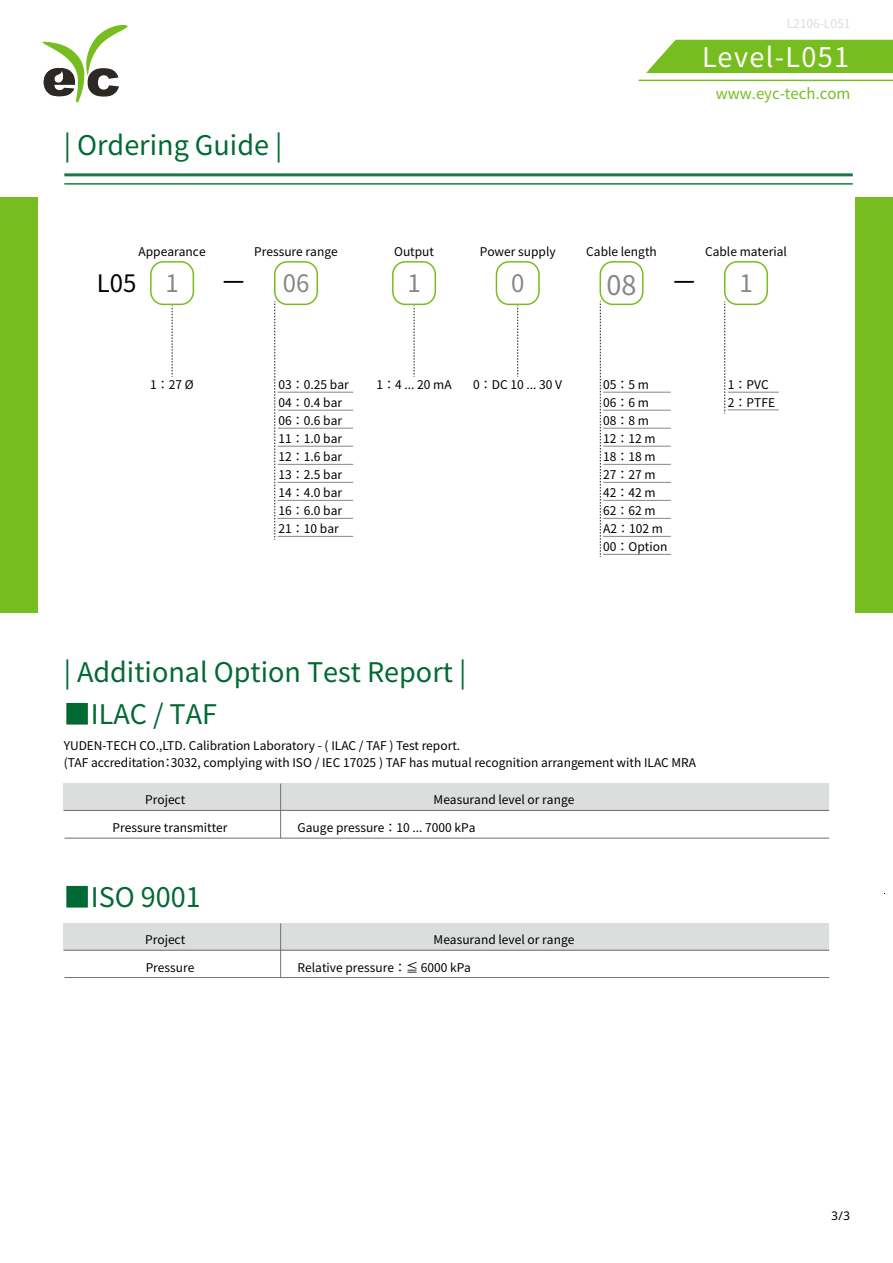
<style>
.page{position:relative;width:893px;height:1263px;background:#fff}
.page>*{position:absolute;margin:0;border:0;box-sizing:border-box;transform-origin:0 0}
.t1{font:27px "Noto Sans CJ Ktc";color:#006934}
.t2{font:27px "Noto Sans CJ Ktc";letter-spacing:.05em;color:#fff}
.t3{font:27px "Noto Sans CJ Ktc";color:#030000}
.t4{font:27px "Noto Sans CJ Ktc";color:#878787}
.t5{font:24px "Noto Sans CJ Ktc";color:#878787}
.t6{font:24px "Noto Sans CJ Ktc";color:#030000}
.t7{font:15px "Noto Sans CJ Ktc";color:#78bd1f}
.t8{font:12px/18px "Noto Sans CJ Ktc";color:#000}
.t9{font:12px "Noto Sans CJ Ktc";color:#ddd}
.t10{font:12px "Microsoft Jheng Hei";color:#000}
</style>
<div class="page">
<svg style="left:42px;top:24px;width:86px;height:79px"></svg>
<div style="left:0;top:198px;width:38px;height:415px;background:#78bd1f"></div>
<div style="left:855px;top:198px;width:38px;height:415px;background:#78bd1f"></div>
<hr style="left:64px;top:183px;width:789px;height:2px;background:#006934">
<hr style="left:64px;top:173px;width:789px;height:3px;background:#006934">
<hr style="left:278px;top:392px;width:75px;height:1px;background:#878787">
<hr style="left:278px;top:410px;width:75px;height:1px;background:#878787">
<hr style="left:278px;top:428px;width:75px;height:1px;background:#878787">
<hr style="left:278px;top:446px;width:75px;height:1px;background:#878787">
<hr style="left:278px;top:464px;width:75px;height:1px;background:#878787">
<hr style="left:278px;top:482px;width:75px;height:1px;background:#878787">
<hr style="left:278px;top:500px;width:75px;height:1px;background:#878787">
<hr style="left:278px;top:518px;width:75px;height:1px;background:#878787">
<hr style="left:278px;top:536px;width:75px;height:1px;background:#878787">
<hr style="left:603px;top:392px;width:68px;height:1px;background:#878787">
<hr style="left:603px;top:410px;width:68px;height:1px;background:#878787">
<hr style="left:603px;top:428px;width:68px;height:1px;background:#878787">
<hr style="left:603px;top:446px;width:68px;height:1px;background:#878787">
<hr style="left:603px;top:464px;width:68px;height:1px;background:#878787">
<hr style="left:603px;top:482px;width:68px;height:1px;background:#878787">
<hr style="left:603px;top:500px;width:68px;height:1px;background:#878787">
<hr style="left:603px;top:518px;width:68px;height:1px;background:#878787">
<hr style="left:603px;top:536px;width:68px;height:1px;background:#878787">
<hr style="left:603px;top:554px;width:68px;height:1px;background:#878787">
<div style="left:274px;top:261px;width:44px;height:44px;border:2px solid #78bd1f;border-radius:13px"></div>
<svg style="left:274px;top:301px;width:1px;height:239px"></svg>
<div style="left:150px;top:261px;width:44px;height:44px;border:2px solid #78bd1f;border-radius:13px"></div>
<svg style="left:172px;top:306px;width:1px;height:71px"></svg>
<div style="left:392px;top:261px;width:44px;height:44px;border:2px solid #78bd1f;border-radius:13px"></div>
<svg style="left:414px;top:306px;width:1px;height:71px"></svg>
<div style="left:496px;top:261px;width:44px;height:44px;border:2px solid #78bd1f;border-radius:13px"></div>
<svg style="left:517px;top:306px;width:1px;height:71px"></svg>
<div style="left:600px;top:261px;width:44px;height:44px;border:2px solid #78bd1f;border-radius:13px"></div>
<svg style="left:600px;top:301px;width:1px;height:256px"></svg>
<hr style="left:728px;top:392px;width:51px;height:1px;background:#878787">
<hr style="left:728px;top:409px;width:51px;height:1px;background:#878787">
<div style="left:724px;top:261px;width:44px;height:44px;border:2px solid #78bd1f;border-radius:13px"></div>
<svg style="left:724px;top:301px;width:1px;height:113px"></svg>
<div style="left:64px;top:783px;width:765px;height:27px;background:#dcdddd"></div>
<hr style="left:64px;top:810px;width:765px;height:1px;background:#717070">
<hr style="left:65px;top:838px;width:764px;height:1px;background:#717070">
<hr style="left:280px;top:784px;width:1px;height:54px;background:#717070">
<div style="left:64px;top:923px;width:765px;height:27px;background:#dcdddd"></div>
<hr style="left:64px;top:950px;width:765px;height:1px;background:#717070">
<hr style="left:65px;top:977px;width:764px;height:1px;background:#717070">
<hr style="left:280px;top:923px;width:1px;height:54px;background:#717070">
<div style="left:646px;top:40px;width:247px;height:33px;background:#78bd1f"></div>
<hr style="left:638px;top:80px;width:255px;height:1px;background:#78bd1f">
<h1 class="t1" style="left:64px;top:129px;width:220px">| Ordering Guide |</h1>
<p class="t9" style="left:787px;top:17px;width:65px">L2106-L051</p>
<h1 class="t2" style="left:702px;top:41px;width:149px">Level-L051</h1>
<p class="t7" style="left:716px;top:85px;width:136px">www.eyc-tech.com</p>
<p class="t8" style="left:480px;top:243px;width:77px">Power supply</p>
<h2 class="t5" style="left:511px;top:270px;width:15px">0</h2>
<p class="t8" style="left:586px;top:243px;width:72px">Cable length</p>
<p class="t8" style="left:394px;top:243px;width:41px">Output</p>
<h2 class="t5" style="left:407px;top:270px;width:15px">1</h2>
<p class="t8" style="left:139px;top:243px;width:69px">Appearance</p>
<h2 class="t5" style="left:165px;top:270px;width:15px">1</h2>
<p class="t8" style="left:254px;top:243px;width:85px">Pressure range</p>
<h2 class="t5" style="left:283px;top:270px;width:28px">06</h2>
<h2 class="t6" style="left:97px;top:270px;width:41px">L05</h2>
<h1 class="t3" style="left:220px;top:267px;width:28px">－</h1>
<h1 class="t3" style="left:671px;top:267px;width:28px">－</h1>
<h1 class="t4" style="left:607px;top:270px;width:31px">08</h1>
<p class="t8" style="left:705px;top:243px;width:83px">Cable material</p>
<h2 class="t5" style="left:739px;top:270px;width:15px">1</h2>
<p class="t8" style="left:150px;top:375px;width:45px">1：27 Ø</p>
<p class="t8" style="left:279px;top:375px;width:72px">03：0.25 bar<br>04：0.4 bar<br>06：0.6 bar<br>11：1.0 bar<br>12：1.6 bar<br>13：2.5 bar<br>14：4.0 bar<br>16：6.0 bar<br>21：10 bar</p>
<p class="t8" style="left:376px;top:375px;width:77px">1：4 ... 20 mA</p>
<p class="t8" style="left:473px;top:375px;width:90px">0：DC 10 ... 30 V</p>
<p class="t8" style="left:603px;top:375px;width:66px">05：5 m<br>06：6 m<br>08：8 m<br>12：12 m<br>18：18 m<br>27：27 m<br>42：42 m<br>62：62 m<br>A2：102 m<br>00：Option</p>
<p class="t8" style="left:728px;top:375px;width:49px">1：PVC<br>2：PTFE</p>
<h1 class="t1" style="left:64px;top:657px;width:404px">| Additional Option Test Report |</h1>
<h1 class="t1" style="left:64px;top:699px;width:155px">■ILAC / TAF</h1>
<p class="t8" style="left:64px;top:738px;width:634px;line-height:16.5px">YUDEN-TECH CO.,LTD. Calibration Laboratory - ( ILAC / TAF ) Test report.<br>(TAF accreditation：3032, complying with ISO / IEC 17025 ) TAF has mutual recognition arrangement with ILAC MRA</p>
<p class="t8" style="left:145px;top:791px;width:42px">Project</p>
<p class="t8" style="left:113px;top:819px;width:117px">Pressure transmitter</p>
<p class="t8" style="left:298px;top:819px;width:179px">Gauge pressure：10 ... 7000 kPa</p>
<p class="t8" style="left:434px;top:791px;width:142px">Measurand level or range</p>
<h1 class="t1" style="left:64px;top:882px;width:139px">■ISO 9001</h1>
<p class="t8" style="left:434px;top:931px;width:142px">Measurand level or range</p>
<p class="t8" style="left:145px;top:931px;width:42px">Project</p>
<p class="t8" style="left:146px;top:958px;width:50px">Pressure</p>
<p class="t8" style="left:298px;top:958px;width:175px">Relative pressure：≦ 6000 kPa</p>
<p class="t10" style="left:831px;top:1207px;width:20px">RNR</p>
</div>
